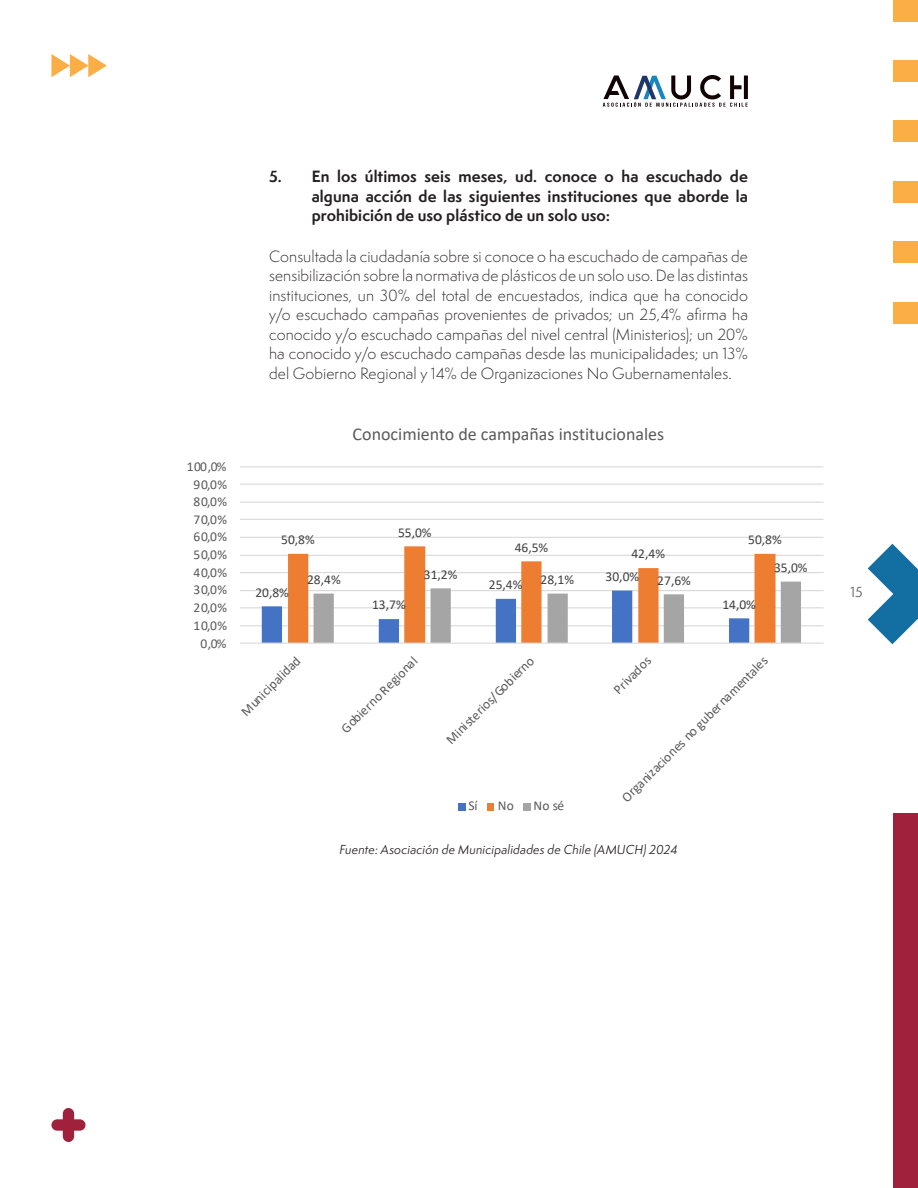
<style>
.page{position:relative;width:918px;height:1188px;background:#fff}
.page>*{position:absolute;margin:0;border:0;box-sizing:border-box;transform-origin:0 0}
.t1{font:18px "Calibri";color:#595959}
.t2{font:300 15px/19.5px "Semplicita Pro";letter-spacing:.005em;color:#231f20;text-align:justify}
._1_-1{font:700 15px/19.5px "Semplicita Pro";letter-spacing:.01em;color:#231f20;text-align:justify}
.t3{font:13.5px "Calibri";letter-spacing:.05em;color:#595959}
.t4{font:13.5px "Calibri";color:#404040}
.t5{font:13.5px "Semplicita Pro";color:#57585a}
.t6{font:italic 12px "Semplicita Pro";letter-spacing:.01em;color:#231f20}
</style>
<div class="page">
<svg style="left:868px;top:544px;width:50px;height:100px"></svg>
<svg style="left:603px;top:75px;width:145px;height:32px"></svg>
<svg style="left:51px;top:54px;width:56px;height:23px"></svg>
<div style="left:893px;top:0;width:25px;height:21px;background:#fbae46"></div>
<div style="left:893px;top:60px;width:25px;height:22px;background:#fbae46"></div>
<div style="left:893px;top:121px;width:25px;height:21px;background:#fbae46"></div>
<div style="left:893px;top:181px;width:25px;height:21px;background:#fbae46"></div>
<div style="left:893px;top:242px;width:25px;height:21px;background:#fbae46"></div>
<div style="left:893px;top:302px;width:25px;height:21px;background:#fbae46"></div>
<div style="left:893px;top:813px;width:25px;height:375px;background:#a0213c"></div>
<svg style="left:51px;top:1108px;width:34px;height:34px"></svg>
<hr style="left:240px;top:625px;width:584px;height:1px;background:#d9d9d9">
<hr style="left:240px;top:607px;width:584px;height:1px;background:#d9d9d9">
<hr style="left:240px;top:590px;width:584px;height:1px;background:#d9d9d9">
<hr style="left:240px;top:572px;width:584px;height:1px;background:#d9d9d9">
<hr style="left:240px;top:555px;width:584px;height:1px;background:#d9d9d9">
<hr style="left:240px;top:537px;width:584px;height:1px;background:#d9d9d9">
<hr style="left:240px;top:519px;width:584px;height:1px;background:#d9d9d9">
<hr style="left:240px;top:502px;width:584px;height:1px;background:#d9d9d9">
<hr style="left:240px;top:484px;width:584px;height:1px;background:#d9d9d9">
<hr style="left:240px;top:466px;width:584px;height:1px;background:#d9d9d9">
<svg style="left:288px;top:546px;width:488px;height:36px"></svg>
<svg style="left:262px;top:582px;width:539px;height:61px"></svg>
<hr style="left:240px;top:643px;width:584px;height:1px;background:#d9d9d9">
<div style="left:458px;top:803px;width:8px;height:7px;background:#4472c4"></div>
<div style="left:488px;top:803px;width:6px;height:7px;background:#ed7d31"></div>
<div style="left:523px;top:803px;width:7px;height:7px;background:#a5a5a5"></div>
<p class="_1_-1" style="left:312px;top:166px;width:438px;text-indent:-43px">5. En los últimos seis meses, ud. conoce o ha escuchado de alguna acción de las siguientes instituciones que aborde la prohibición de uso plástico de un solo uso:</p>
<p class="t2" style="left:269px;top:246px;width:480px">Consultada la ciudadanía sobre si conoce o ha escuchado de campañas de sensibilización sobre la normativa de plásticos de un solo uso. De las distintas instituciones, un 30% del total de encuestados, indica que ha conocido y/o escuchado campañas provenientes de privados; un 25,4% afirma ha conocido y/o escuchado campañas del nivel central (Ministerios); un 20% ha conocido y/o escuchado campañas desde las municipalidades; un 13% del Gobierno Regional y 14% de Organizaciones No Gubernamentales.</p>
<p class="t3" style="left:187px;top:457px;width:41px">100,0%</p>
<p class="t3" style="left:194px;top:475px;width:35px">90,0%</p>
<p class="t3" style="left:194px;top:492px;width:35px">80,0%</p>
<p class="t3" style="left:194px;top:510px;width:35px">70,0%</p>
<p class="t3" style="left:194px;top:527px;width:35px">60,0%</p>
<p class="t3" style="left:194px;top:545px;width:35px">50,0%</p>
<p class="t3" style="left:194px;top:563px;width:35px">40,0%</p>
<p class="t3" style="left:194px;top:580px;width:35px">30,0%</p>
<p class="t3" style="left:194px;top:598px;width:35px">20,0%</p>
<p class="t3" style="left:194px;top:616px;width:35px">10,0%</p>
<p class="t3" style="left:200px;top:634px;width:28px">0,0%</p>
<p class="t1" style="left:353px;top:421px;width:313px">Conocimiento de campañas institucionales</p>
<p class="t4" style="left:281px;top:530px;width:35px">50,8%</p>
<p class="t4" style="left:398px;top:523px;width:35px">55,0%</p>
<p class="t4" style="left:515px;top:538px;width:35px">46,5%</p>
<p class="t4" style="left:631px;top:544px;width:35px">42,4%</p>
<p class="t4" style="left:255px;top:583px;width:35px">20,8%</p>
<p class="t4" style="left:307px;top:570px;width:35px">28,4%</p>
<p class="t4" style="left:424px;top:565px;width:35px">31,2%</p>
<p class="t4" style="left:541px;top:570px;width:35px">28,1%</p>
<p class="t4" style="left:657px;top:571px;width:35px">27,6%</p>
<p class="t4" style="left:606px;top:567px;width:35px">30,0%</p>
<p class="t4" style="left:489px;top:575px;width:35px">25,4%</p>
<p class="t4" style="left:372px;top:595px;width:35px">13,7%</p>
<p class="t4" style="left:748px;top:530px;width:35px">50,8%</p>
<p class="t4" style="left:722px;top:595px;width:35px">14,0%</p>
<p class="t4" style="left:774px;top:558px;width:35px">35,0%</p>
<p class="t3" style="left:237px;top:707px;width:79px;rotate:-45deg">Municipalidad</p>
<p class="t3" style="left:337px;top:724px;width:104px;rotate:-45deg">Gobierno Regional</p>
<p class="t3" style="left:442px;top:735px;width:120px;rotate:-45deg">Ministerios/Gobierno</p>
<p class="t3" style="left:609px;top:685px;width:49px;rotate:-45deg">Privados</p>
<p class="t3" style="left:618px;top:793px;width:202px;rotate:-45deg">Organizaciones no gubernamentales</p>
<p class="t3" style="left:469px;top:796px;width:11px">Sí</p>
<p class="t3" style="left:498px;top:796px;width:18px">No</p>
<p class="t3" style="left:533px;top:796px;width:32px">No sé</p>
<p class="t6" style="left:339px;top:841px;width:340px">Fuente: Asociación de Municipalidades de Chile (AMUCH) 2024</p>
<p class="t5" style="left:851px;top:583px;width:14px">15</p>
</div>
